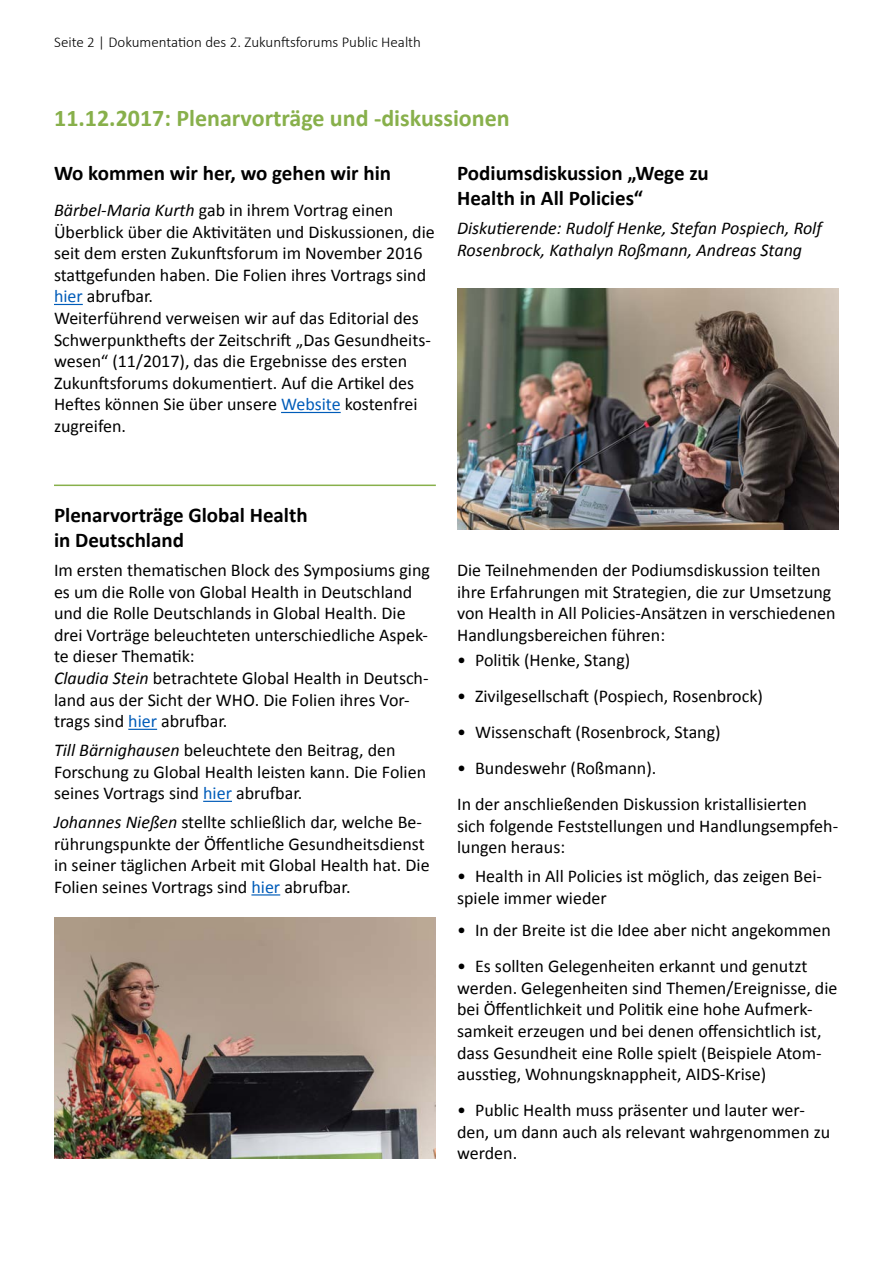
<style>
.page{position:relative;width:893px;height:1263px;background:#fff}
.page>*{position:absolute;margin:0;border:0;box-sizing:border-box;transform-origin:0 0}
.t1{font:700 24px "Calibri";color:#88b04b}
.t2{font:700 21px/25.2px "Calibri";color:#000}
.t3{font:18px/21.6px "Calibri";color:#000}
.t4{font:italic 18px/21.6px "Calibri";color:#000}
.t5{font:300 15px "Calibri";color:#000}
.s1{font-style:italic}
.s2{color:#005cb9}
</style>
<div class="page">
<svg style="left:54px;top:304px;width:29px;height:1px"></svg>
<hr style="left:281px;top:412px;width:60px;height:1px;background:#005cb9">
<svg style="left:128px;top:729px;width:29px;height:1px"></svg>
<svg style="left:203px;top:801px;width:29px;height:1px"></svg>
<svg style="left:251px;top:894px;width:29px;height:1px"></svg>
<hr style="left:54px;top:485px;width:382px;height:1px;background:#88b04b">
<img style="left:54px;top:918px;width:382px;height:241px">
<img style="left:457px;top:289px;width:382px;height:241px">
<p class="t5" style="left:54px;top:33px;width:368px">Seite 2 | Dokumentation des 2. Zukunftsforums Public Health</p>
<h1 class="t1" style="left:54px;top:103px;width:457px">11.12.2017: Plenarvorträge und -diskussionen</h1>
<p class="t2" style="left:54px;top:160px;width:339px">Wo kommen wir her, wo gehen wir hin</p>
<p class="t3" style="left:54px;top:199px;width:382px"><span class="s1">Bärbel-Maria Kurth</span> gab in ihrem Vortrag einen Überblick über die Aktivitäten und Diskussionen, die seit dem ersten Zukunftsforum im November 2016 stattgefunden haben. Die Folien ihres Vortrags sind <span class="s2">hier</span> abrufbar.<br>Weiterführend verweisen wir auf das Editorial des Schwerpunkthefts der Zeitschrift „Das Gesundheits&shy;wesen“ (11/2017), das die Ergebnisse des ersten Zukunftsforums dokumentiert. Auf die Artikel des Heftes können Sie über unsere <span class="s2">Website</span> kostenfrei zugreifen.</p>
<p class="t2" style="left:457px;top:160px;width:253px">Podiumsdiskussion „Wege zu<br>Health in All Policies“</p>
<p class="t4" style="left:457px;top:217px;width:366px">Diskutierende: Rudolf Henke, Stefan Pospiech, Rolf<br>Rosenbrock, Kathalyn Roßmann, Andreas Stang</p>
<p class="t2" style="left:54px;top:502px;width:255px">Plenarvorträge Global Health in Deutschland</p>
<p class="t3" style="left:54px;top:559px;width:377px">Im ersten thematischen Block des Symposiums ging es um die Rolle von Global Health in Deutschland und die Rolle Deutschlands in Global Health. Die drei Vorträge beleuchteten unterschiedliche Aspek&shy;te dieser Thematik:<br><span class="s1">Claudia Stein</span> betrachtete Global Health in Deutsch&shy;land aus der Sicht der WHO. Die Folien ihres Vor&shy;trags sind <span class="s2">hier</span> abrufbar.</p>
<p class="t3" style="left:54px;top:739px;width:374px"><span class="s1">Till Bärnighausen</span> beleuchtete den Beitrag, den<br>Forschung zu Global Health leisten kann. Die Folien seines Vortrags sind <span class="s2">hier</span> abrufbar.</p>
<p class="t3" style="left:54px;top:811px;width:377px"><span class="s1">Johannes Nießen</span> stellte schließlich dar, welche Be&shy;rührungspunkte der Öffentliche Gesundheitsdienst in seiner täglichen Arbeit mit Global Health hat. Die Folien seines Vortrags sind <span class="s2">hier</span> abrufbar.</p>
<p class="t3" style="left:457px;top:559px;width:380px">Die Teilnehmenden der Podiumsdiskussion teilten ihre Erfahrungen mit Strategien, die zur Umsetzung von Health in All Policies-Ansätzen in verschiedenen Handlungsbereichen führen:</p>
<p class="t3" style="left:457px;top:649px;width:175px">• Politik (Henke, Stang)</p>
<p class="t3" style="left:457px;top:685px;width:307px">• Zivilgesellschaft (Pospiech, Rosenbrock)</p>
<p class="t3" style="left:457px;top:721px;width:265px">• Wissenschaft (Rosenbrock, Stang)</p>
<p class="t3" style="left:457px;top:750px;width:351px;line-height:36px">• Bundeswehr (Roßmann).<br>In der anschließenden Diskussion kristallisierten</p>
<p class="t3" style="left:457px;top:815px;width:383px">sich folgende Feststellungen und Handlungsempfeh&shy;lungen heraus:</p>
<p class="t3" style="left:457px;top:865px;width:366px">• Health in All Policies ist möglich, das zeigen Bei&shy;spiele immer wieder</p>
<p class="t3" style="left:457px;top:919px;width:375px">• In der Breite ist die Idee aber nicht angekommen</p>
<p class="t3" style="left:457px;top:955px;width:382px">• Es sollten Gelegenheiten erkannt und genutzt werden. Gelegenheiten sind Themen/Ereignisse, die bei Öffentlichkeit und Politik eine hohe Aufmerk&shy;samkeit erzeugen und bei denen offensichtlich ist, dass Gesundheit eine Rolle spielt (Beispiele Atom&shy;ausstieg, Wohnungsknappheit, AIDS-Krise)</p>
<p class="t3" style="left:457px;top:1099px;width:375px">• Public Health muss präsenter und lauter wer&shy;den, um dann auch als relevant wahrgenommen zu werden.</p>
</div>
